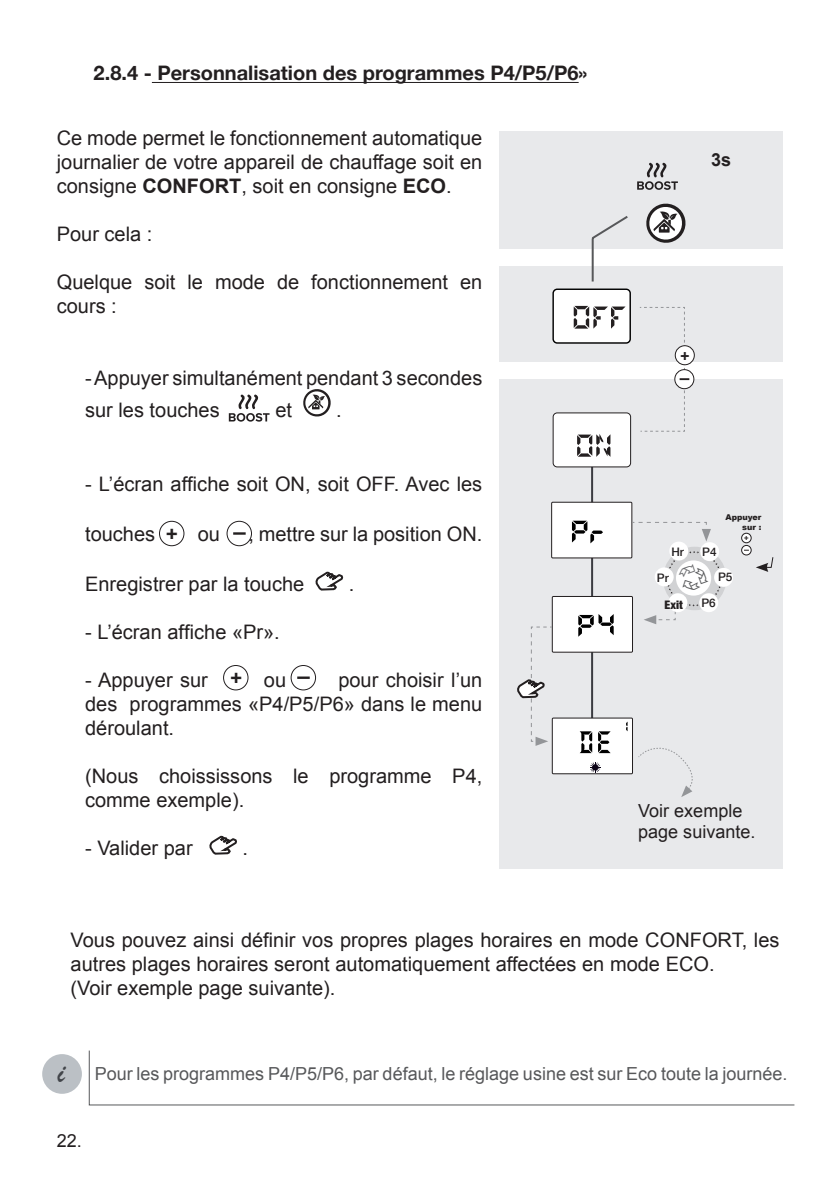
<style>
.page{position:relative;width:840px;height:1191px;background:#fff}
.page>*{position:absolute;margin:0;border:0;box-sizing:border-box;transform-origin:0 0}
.t1{font:32px "Brush Script";color:#42454a}
.t2{font:20px/24px "Arial";color:#231f20}
.t3{font:700 20px "Helvetica Neue";color:#231f20}
.t4{font:700 19.2px "Helvetica";color:#231f20}
.t5{font:18px "Arial";color:#57585a}
.t6{font:18px/21.6px "Arial";color:#231f20}
.t7{font:700 18px "Arial";color:#231f20}
.t8{font:700 15px "Helvetica";color:#231f20}
.t9{font:500 11.8px "Helvetica Neue";color:#231f20}
.t10{font:900 condensed 11.8px "Helvetica Neue";color:#231f20}
.t11{font:900 8px/9.6px "Arial";color:#231f20;text-align:right}
.t12{font:700 7.4px "Helvetica";color:#231f20}
.s1{font-weight:700}
</style>
<div class="page">
<svg style="left:89px;top:1050px;width:705px;height:55px"></svg>
<hr style="left:152px;top:82px;width:426px;height:1px;background:#231f20">
<div style="left:42px;top:1054px;width:40px;height:39px;background:#bbc0c5;border-radius:50%"></div>
<div style="left:499px;top:132px;width:283px;height:737px;background:#e8e9eb"></div>
<svg style="left:646px;top:203px;width:40px;height:40px"></svg>
<div style="left:499px;top:249px;width:327px;height:16px;background:#fff"></div>
<div style="left:499px;top:361px;width:327px;height:17px;background:#fff"></div>
<div style="left:553px;top:289px;width:77px;height:54px;background:#fff;border-radius:4px"></div>
<div style="left:552px;top:288px;width:78px;height:56px;border:1px solid #000;border-radius:4px"></div>
<svg style="left:573px;top:306px;width:52px;height:23px"></svg>
<div style="left:553px;top:413px;width:77px;height:54px;background:#fff;border-radius:4px"></div>
<div style="left:552px;top:412px;width:78px;height:55px;border:1px solid #231f20;border-radius:4px"></div>
<div style="left:552px;top:596px;width:80px;height:56px;background:#fff"></div>
<div style="left:551px;top:596px;width:81px;height:56px;border:1px solid #231f20"></div>
<svg style="left:638px;top:747px;width:55px;height:50px"></svg>
<div style="left:551px;top:502px;width:80px;height:56px;background:#fff"></div>
<div style="left:551px;top:502px;width:81px;height:56px;border:1px solid #231f20"></div>
<div style="left:552px;top:718px;width:80px;height:55px;background:#fff"></div>
<div style="left:551px;top:717px;width:81px;height:57px;border:1px solid #231f20"></div>
<svg style="left:571px;top:434px;width:42px;height:338px"></svg>
<svg style="left:631px;top:521px;width:79px;height:20px"></svg>
<div style="left:669px;top:541px;width:19px;height:19px;background:#fff;border-radius:50%"></div>
<div style="left:699px;top:542px;width:19px;height:19px;background:#fff;border-radius:50%"></div>
<div style="left:713px;top:568px;width:19px;height:19px;background:#fff;border-radius:50%"></div>
<div style="left:741px;top:533px;width:9px;height:10px;background:#fff;border-radius:50%"></div>
<div style="left:741px;top:533px;width:10px;height:10px;border:1px solid #231f20;border-radius:50%"></div>
<svg style="left:741px;top:545px;width:9px;height:10px"></svg>
<div style="left:741px;top:545px;width:10px;height:10px;border:1px solid #231f20;border-radius:50%"></div>
<svg style="left:756px;top:557px;width:17px;height:15px"></svg>
<svg style="left:591px;top:216px;width:36px;height:65px"></svg>
<svg style="left:675px;top:346px;width:19px;height:19px"></svg>
<div style="left:674px;top:345px;width:20px;height:20px;border:1px solid #231f20;border-radius:50%"></div>
<svg style="left:674px;top:370px;width:19px;height:19px"></svg>
<div style="left:674px;top:369px;width:19px;height:20px;border:1px solid #231f20;border-radius:50%"></div>
<svg style="left:638px;top:307px;width:51px;height:125px"></svg>
<svg style="left:303px;top:389px;width:28px;height:28px"></svg>
<svg style="left:315px;top:572px;width:28px;height:19px"></svg>
<svg style="left:209px;top:836px;width:28px;height:19px"></svg>
<div style="left:159px;top:521px;width:25px;height:25px;border:1px solid #231f20;border-radius:50%"></div>
<div style="left:226px;top:521px;width:26px;height:25px;border:1px solid #231f20;border-radius:50%"></div>
<svg style="left:233px;top:532px;width:12px;height:3px"></svg>
<div style="left:223px;top:665px;width:25px;height:25px;border:1px solid #231f20;border-radius:50%"></div>
<div style="left:290px;top:665px;width:26px;height:25px;border:1px solid #231f20;border-radius:50%"></div>
<svg style="left:297px;top:676px;width:12px;height:3px"></svg>
<svg style="left:517px;top:626px;width:35px;height:120px"></svg>
<svg style="left:637px;top:163px;width:40px;height:27px"></svg>
<svg style="left:229px;top:394px;width:40px;height:27px"></svg>
<svg style="left:644px;top:551px;width:77px;height:73px"></svg>
<p class="t3" style="left:94px;top:61px;width:495px">2.8.4 - Personnalisation des programmes P4/P5/P6»</p>
<p class="t2" style="left:57px;top:126px;width:427px;text-align:justify">Ce mode permet le fonctionnement automatique journalier de votre appareil de chauffage soit en consigne <span class="s1">CONFORT</span>, soit en consigne <span class="s1">ECO</span>.</p>
<p class="t2" style="left:57px;top:222px;width:97px">Pour cela :</p>
<p class="t2" style="left:57px;top:270px;width:427px">Quelque soit le mode de fonctionnement en cours :</p>
<p class="t2" style="left:85px;top:362px;width:398px;line-height:31.4px">- Appuyer simultanément pendant 3 secondes sur les touches</p>
<p class="t2" style="left:275px;top:398px;width:18px">et</p>
<p class="t2" style="left:336px;top:398px;width:7px">.</p>
<p class="t2" style="left:85px;top:472px;width:398px">- L’écran affiche soit ON, soit OFF. Avec les</p>
<p class="t2" style="left:85px;top:522px;width:72px">touches</p>
<p class="t2" style="left:198px;top:522px;width:24px">ou</p>
<p class="t2" style="left:248px;top:522px;width:235px">, mettre sur la position ON.</p>
<p class="t2" style="left:85px;top:572px;width:220px">Enregistrer par la touche</p>
<p class="t4" style="left:166px;top:517px;width:13px">+</p>
<p class="t2" style="left:348px;top:572px;width:7px">.</p>
<p class="t2" style="left:85px;top:620px;width:196px">- L’écran affiche «Pr».</p>
<p class="t2" style="left:85px;top:668px;width:124px">- Appuyer sur</p>
<p class="t2" style="left:264px;top:668px;width:24px">ou</p>
<p class="t2" style="left:85px;top:668px;width:398px;text-align:justify;text-indent:253px">pour choisir l’un des programmes «P4/P5/P6» dans le menu déroulant.</p>
<p class="t2" style="left:85px;top:764px;width:398px">(Nous choississons le programme P4, comme exemple).</p>
<p class="t2" style="left:85px;top:836px;width:109px">- Valider par</p>
<p class="t4" style="left:230px;top:661px;width:13px">+</p>
<p class="t2" style="left:242px;top:836px;width:7px">.</p>
<p class="t7" style="left:710px;top:147px;width:22px">3s</p>
<p class="t8" style="left:680px;top:342px;width:10px">+</p>
<p class="t11" style="left:725px;top:512px;width:38px">Appuyer sur :</p>
<p class="t12" style="left:743px;top:531px;width:6px">+</p>
<p class="t9" style="left:671px;top:544px;width:14px">Hr</p>
<p class="t9" style="left:702px;top:544px;width:16px">P4</p>
<p class="t9" style="left:656px;top:570px;width:13px">Pr</p>
<p class="t9" style="left:717px;top:570px;width:16px">P5</p>
<p class="t10" style="left:664px;top:597px;width:20px">Exit</p>
<p class="t9" style="left:701px;top:595px;width:16px">P6</p>
<p class="t6" style="left:638px;top:799px;width:119px">Voir exemple page suivante.</p>
<p class="t2" style="left:70px;top:928px;width:710px">Vous pouvez ainsi définir vos propres plages horaires en mode CONFORT, les autres plages horaires seront automatiquement affectées en mode ECO.<br>(Voir exemple page suivante).</p>
<h1 class="t1" style="left:57px;top:1051px;width:9px">i</h1>
<p class="t5" style="left:95px;top:1061px;width:694px">Pour les programmes P4/P5/P6, par défaut, le réglage usine est sur Eco toute la journée.</p>
<p class="t6" style="left:57px;top:1130px;width:27px">22.</p>
</div>
